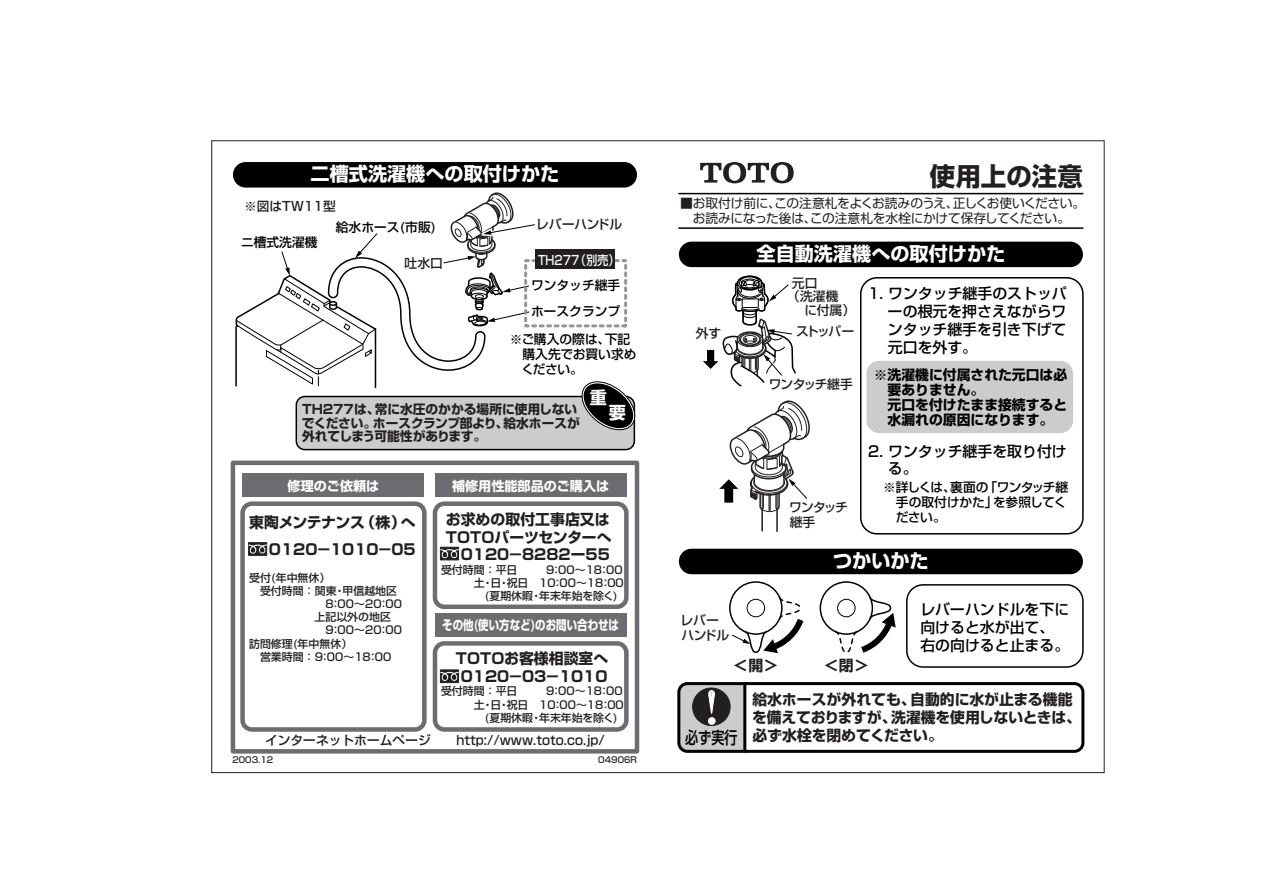
<style>
.page{position:relative;width:1263px;height:893px;background:#fff}
.page>*{position:absolute;margin:0;border:0;box-sizing:border-box;transform-origin:0 0}
.t1{font:700 25.5px "Shin Go";color:#231f20}
.t2{font:700 19.2px "Shin Go";color:#fff}
.t3{font:700 17.1px "Shin Go";color:#fff}
.t4{font:500 16.95px "Shin Go";color:#000;scale:.77 1}
.t5{font:700 14.85px/17.9px "Shin Go";color:#231f20;text-align:right}
.t6{font:500 14.85px/17.9px "Shin Go";color:#000}
.t7{font:700 13.8px/15px "Shin Go";color:#000}
.t8{font:700 13.05px "Shin Go";color:#fff}
.t9{font:700 13.05px "Shin Go";color:#fff;scale:.8 1}
.t10{font:500 12.75px/15px "Shin Go";color:#231f20}
.t11{font:12.75px/15px "Shin Go";letter-spacing:-.025em;color:#231f20;text-align:center}
.t12{font:700 12.75px/13.5px "Shin Go";letter-spacing:-.005em;color:#231f20}
.t13{font:500 12.75px/15px "Shin Go";color:#000}
.t14{font:500 12.75px/15px "Shin Go";letter-spacing:-.035em;color:#000}
.t15{font:500 12.75px "Shin Go";color:#fff;scale:.86 1}
.t16{font:500 12.75px "Shin Go";letter-spacing:-.06em;color:#231f20}
.t17{font:500 10.95px "Shin Go";color:#231f20}
.t18{font:500 8.55px "Shin Go";color:#231f20}
</style>
<div class="page">
<div style="left:233px;top:162px;width:404px;height:25px;background:#000;border-radius:13px"></div>
<div style="left:679px;top:241px;width:404px;height:26px;background:#000;border-radius:13px"></div>
<div style="left:679px;top:548px;width:404px;height:26px;background:#000;border-radius:13px"></div>
<div style="left:296px;top:396px;width:339px;height:54px;background:#ccc;border:2px solid #000;border-radius:9px"></div>
<div style="left:677px;top:682px;width:407px;height:70px;border:3px solid #000;border-radius:9px"></div>
<div style="left:524px;top:259px;width:103px;height:68px;border:3px dashed #939598"></div>
<div style="left:536px;top:250px;width:79px;height:19px;background:#231f20"></div>
<svg style="left:578px;top:381px;width:58px;height:52px"></svg>
<div style="left:231px;top:460px;width:408px;height:293px;border:4px solid #6c6d70"></div>
<div style="left:240px;top:501px;width:187px;height:230px;border:4px solid #6c6d70;border-radius:9px"></div>
<div style="left:433px;top:641px;width:196px;height:90px;border:4px solid #6c6d70;border-radius:9px"></div>
<svg style="left:248px;top:542px;width:19px;height:13px"></svg>
<svg style="left:249px;top:544px;width:18px;height:9px"></svg>
<svg style="left:440px;top:669px;width:19px;height:13px"></svg>
<svg style="left:440px;top:671px;width:19px;height:10px"></svg>
<div style="left:243px;top:473px;width:181px;height:24px;background:#6c6d70"></div>
<div style="left:435px;top:613px;width:191px;height:24px;background:#6c6d70"></div>
<div style="left:433px;top:501px;width:196px;height:108px;border:4px solid #6c6d70;border-radius:9px"></div>
<div style="left:440px;top:547px;width:19px;height:13px;background:#231f20;border:1px solid #231f20"></div>
<svg style="left:440px;top:549px;width:19px;height:9px"></svg>
<div style="left:435px;top:473px;width:191px;height:24px;background:#6c6d70"></div>
<svg style="left:700px;top:162px;width:94px;height:21px"></svg>
<hr style="left:679px;top:193px;width:404px;height:1px;background:#000">
<hr style="left:679px;top:227px;width:404px;height:2px;background:#000">
<div style="left:860px;top:277px;width:224px;height:257px;border:2px solid #000;border-radius:16px"></div>
<div style="left:906px;top:584px;width:178px;height:83px;border:2px solid #000;border-radius:16px"></div>
<div style="left:866px;top:361px;width:207px;height:72px;background:#ccc;border-radius:13px"></div>
<hr style="left:743px;top:683px;width:3px;height:68px;background:#000">
<svg style="left:679px;top:683px;width:65px;height:68px;background:#969595"></svg>
<svg style="left:235px;top:192px;width:303px;height:195px"></svg>
<div style="left:820px;top:581px;width:53px;height:53px;border:2px solid #000;border-radius:50%"></div>
<svg style="left:834px;top:595px;width:62px;height:58px"></svg>
<div style="left:729px;top:581px;width:54px;height:53px;border:2px solid #000;border-radius:50%"></div>
<svg style="left:731px;top:595px;width:73px;height:59px"></svg>
<svg style="left:703px;top:275px;width:107px;height:237px"></svg>
<hr style="left:776px;top:509px;width:2px;height:22px;background:#231f20">
<hr style="left:761px;top:509px;width:2px;height:22px;background:#231f20">
<h2 class="t2" style="left:311px;top:161px;width:250px">二槽式洗濯機への取付けかた</h2>
<p class="t10" style="left:244px;top:198px;width:93px">※図はTW11型</p>
<p class="t13" style="left:241px;top:234px;width:78px">ニ槽式洗濯機</p>
<p class="t13" style="left:336px;top:219px;width:102px">給水ホース(市販)</p>
<p class="t10" style="left:405px;top:255px;width:40px">吐水口</p>
<p class="t10" style="left:536px;top:216px;width:88px">レバーハンドル</p>
<p class="t15" style="left:538px;top:251px;width:96px">TH277（別売）</p>
<p class="t13" style="left:531px;top:277px;width:91px">ワンタッチ継手</p>
<p class="t13" style="left:531px;top:302px;width:91px">ホースクランプ</p>
<p class="t13" style="left:521px;top:331px;width:117px;text-indent:-12px">※ご購入の際は、下記購入先でお買い求めください。</p>
<p class="t12" style="left:302px;top:402px;width:280px">TH277は、常に水圧のかかる場所に使用しないでください。ホースクランプ部より、給水ホースが外れてしまう可能性があります。</p>
<h3 class="t3" style="left:590px;top:386px;width:19px">重</h3>
<h3 class="t3" style="left:609px;top:401px;width:19px">要</h3>
<p class="t8" style="left:288px;top:477px;width:93px">修理のご依頼は</p>
<h3 class="t5" style="left:249px;top:507px;width:168px;line-height:27.9px">東陶メンテナンス（株）へ<br>0120－1010－05</h3>
<p class="t17" style="left:249px;top:570px;width:83px">受付(年中無休）</p>
<p class="t17" style="left:260px;top:583px;width:139px">受付時間：関東・甲信越地区</p>
<p class="t17" style="left:325px;top:597px;width:78px">8：00～20：00</p>
<p class="t17" style="left:315px;top:610px;width:78px">上記以外の地区</p>
<p class="t17" style="left:325px;top:623px;width:78px">9：00～20：00</p>
<p class="t17" style="left:249px;top:636px;width:105px">訪問修理(年中無休）</p>
<p class="t17" style="left:260px;top:649px;width:133px">営業時間：9：00～18：00</p>
<p class="t8" style="left:452px;top:477px;width:159px">補修用性能部品のご購入は</p>
<h3 class="t5" style="left:446px;top:509px;width:167px">お求めの取付工事店又は<br>TOTOパーツセンターへ<br>0120－8282ー55</h3>
<p class="t17" style="left:441px;top:562px;width:78px">受付時間：平日</p>
<p class="t17" style="left:546px;top:562px;width:78px">9：00～18：00</p>
<p class="t17" style="left:474px;top:575px;width:152px">土・日・祝日 10：00～18：00</p>
<p class="t17" style="left:485px;top:588px;width:135px">(夏期休暇・年末年始を除く)</p>
<p class="t9" style="left:442px;top:616px;width:223px">その他(使い方など)のお問い合わせは</p>
<h3 class="t5" style="left:456px;top:649px;width:154px;text-align:center">TOTOお客様相談室へ<br>0120－03－1010</h3>
<p class="t17" style="left:441px;top:684px;width:78px">受付時間：平日</p>
<p class="t17" style="left:546px;top:684px;width:78px">9：00～18：00</p>
<p class="t17" style="left:474px;top:697px;width:152px">土・日・祝日 10：00～18：00</p>
<p class="t17" style="left:485px;top:710px;width:135px">(夏期休暇・年末年始を除く)</p>
<p class="t10" style="left:265px;top:732px;width:167px">インターネットホームページ</p>
<p class="t10" style="left:456px;top:732px;width:150px">http://www.toto.co.jp/</p>
<p class="t18" style="left:232px;top:754px;width:42px">2003.12</p>
<p class="t18" style="left:598px;top:754px;width:40px">04906R</p>
<h1 class="t1" style="left:930px;top:159px;width:155px">使用上の注意</h1>
<p class="t11" style="left:680px;top:195px;width:407px">■お取付け前に、この注意札をよくお読みのうえ、正しくお使いください。お読みになった後は、この注意札を水栓にかけて保存してください。</p>
<p class="t10" style="left:696px;top:325px;width:27px">外す</p>
<p class="t10" style="left:681px;top:612px;width:50px">レバーハンドル</p>
<h2 class="t2" style="left:757px;top:241px;width:250px">全自動洗濯機への取付けかた</h2>
<p class="t10" style="left:792px;top:275px;width:27px">元口</p>
<p class="t10" style="left:787px;top:288px;width:53px">（洗濯機</p>
<p class="t10" style="left:805px;top:302px;width:52px">に付属）</p>
<p class="t10" style="left:796px;top:323px;width:60px">ストッパー</p>
<p class="t16" style="left:769px;top:376px;width:86px">ワンタッチ継手</p>
<p class="t10" style="left:789px;top:499px;width:60px">ワンタッチ継手</p>
<h3 class="t6" style="left:888px;top:284px;width:180px;text-align:justify;text-indent:-20px">1. ワンタッチ継手のストッパーの根元を押さえながらワンタッチ継手を引き下げて元口を外す。</h3>
<p class="t7" style="left:888px;top:366px;width:181px;text-indent:-14px">※洗濯機に付属された元口は必要ありません。<br>元口を付けたまま接続すると水漏れの原因になります。</p>
<h3 class="t6" style="left:888px;top:441px;width:180px;text-indent:-20px">2. ワンタッチ継手を取り付ける。</h3>
<p class="t14" style="left:896px;top:479px;width:174px;text-indent:-13px">※詳しくは、裏面の「ワンタッチ継手の取付けかた」を参照してください。</p>
<h2 class="t2" style="left:833px;top:547px;width:97px">つかいかた</h2>
<h3 class="t6" style="left:920px;top:599px;width:150px">レバーハンドルを下に向けると水が出て、右の向けると止まる。</h3>
<h3 class="t5" style="left:734px;top:656px;width:46px">＜開＞</h3>
<h3 class="t5" style="left:824px;top:656px;width:46px">＜閉＞</h3>
<h3 class="t4" style="left:685px;top:726px;width:69px">必ず実行</h3>
<h3 class="t5" style="left:752px;top:689px;width:330px;text-align:left">給水ホースが外れても、自動的に水が止まる機能を備えておりますが、洗濯機を使用しないときは、必ず水栓を閉めてください。</h3>
</div>
